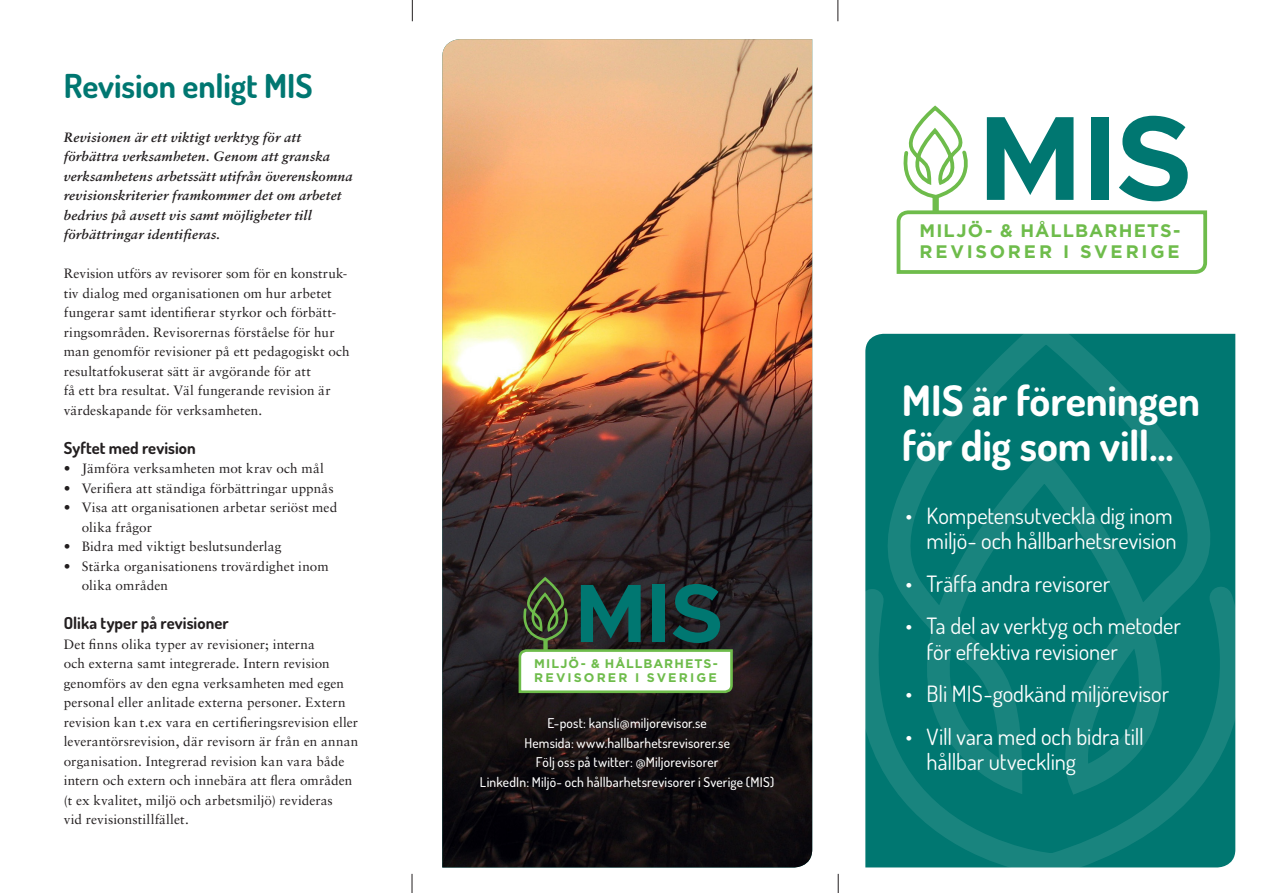
<style>
.page{position:relative;width:1263px;height:893px;background:#fff}
.page>*{position:absolute;margin:0;border:0;box-sizing:border-box;transform-origin:0 0}
.t1{font:700 120.3px "Metropolis";color:#007771}
.t2{font:700 83.1px "Metropolis";color:#007771}
.t3{font:700 42px/45px "Dosis";letter-spacing:-.005em;color:#fff}
.t4{font:700 33px "Dosis";letter-spacing:-.005em;color:#007771}
.t5{font:22.5px/25.5px "Dosis";letter-spacing:-.005em;color:#fff}
.t6{font:700 18.15px "Gotham HTF";letter-spacing:.065em;color:#6ebc4b}
.t7{font:700 18.15px "Gotham HTF";letter-spacing:.155em;color:#6ebc4b}
.t8{font:700 16.5px "Dosis";letter-spacing:.005em;color:#231f20}
.t9{font:13.5px/19.5px "Sabon";letter-spacing:.01em;color:#231f20}
.t10{font:italic 700 13.5px/19.5px "Sabon";letter-spacing:.015em;color:#231f20}
.t11{font:500 13.5px "Dosis";letter-spacing:.01em;color:#fff}
.t12{font:700 12.45px "Gotham HTF";letter-spacing:.08em;color:#6ebc4b}
.t13{font:700 12.45px "Gotham HTF";letter-spacing:.17em;color:#6ebc4b}
</style>
<div class="page">
<svg style="left:903px;top:108px;width:65px;height:90px"></svg>
<div style="left:932px;top:197px;width:7px;height:15px;background:#6ebc4b"></div>
<svg style="left:896px;top:209px;width:312px;height:65px"></svg>
<svg style="left:838px;top:0;width:1px;height:21px"></svg>
<svg style="left:838px;top:874px;width:1px;height:19px"></svg>
<svg style="left:412px;top:0;width:1px;height:21px"></svg>
<svg style="left:412px;top:874px;width:1px;height:19px"></svg>
<div style="left:865px;top:334px;width:370px;height:251px;background:#007771"></div>
<svg style="left:886px;top:333px;width:326px;height:252px;background:#077a74"></svg>
<img style="left:442px;top:39px;width:370px;height:828px">
<svg style="left:517px;top:579px;width:217px;height:115px"></svg>
<svg style="left:865px;top:585px;width:371px;height:283px;background:#097b75"></svg>
<p class="t4" style="left:64px;top:64px;width:251px">Revision enligt MIS</p>
<p class="t10" style="left:64px;top:127px;width:290px">Revisionen är ett viktigt verktyg för att förbättra verksamheten. Genom att granska verksamhetens arbetssätt utifrån överenskomna revisionskriterier framkommer det om arbetet bedrivs på avsett vis samt möjligheter till förbättringar identifieras.</p>
<p class="t9" style="left:64px;top:264px;width:287px">Revision utförs av revisorer som för en konstruk&shy;tiv dialog med organisationen om hur arbetet fungerar samt identifierar styrkor och förbätt&shy;ringsområden. Revisorernas förståelse för hur man genomför revisioner på ett pedagogiskt och resultatfokuserat sätt är avgörande för att<br>få ett bra resultat. Väl fungerande revision är värdeskapande för verksamheten.</p>
<p class="t8" style="left:64px;top:437px;width:133px">Syftet med revision</p>
<p class="t9" style="left:64px;top:459px;width:261px">• Jämföra verksamheten mot krav och mål</p>
<p class="t9" style="left:64px;top:478px;width:271px">• Verifiera att ständiga förbättringar uppnås</p>
<p class="t9" style="left:82px;top:498px;width:257px;text-indent:-18px">• Visa att organisationen arbetar seriöst med olika frågor</p>
<p class="t9" style="left:64px;top:537px;width:219px">• Bidra med viktigt beslutsunderlag</p>
<p class="t9" style="left:82px;top:556px;width:248px;text-indent:-18px">• Stärka organisationens trovärdighet inom olika områden</p>
<p class="t8" style="left:64px;top:612px;width:166px">Olika typer på revisioner</p>
<p class="t9" style="left:64px;top:634px;width:296px">Det finns olika typer av revisioner; interna<br>och externa samt integrerade. Intern revision genomförs av den egna verksamheten med egen personal eller anlitade externa personer. Extern revision kan t.ex vara en certifieringsrevision eller leverantörsrevision, där revisorn är från en annan organisation. Integrerad revision kan vara både intern och extern och innebära att flera områden (t ex kvalitet, miljö och arbetsmiljö) revideras<br>vid revisionstillfället.</p>
<p class="t2" style="left:575px;top:561px;width:150px">MIS</p>
<p class="t13" style="left:534px;top:670px;width:184px">REVISORER I SVERIGE</p>
<p class="t11" style="left:547px;top:714px;width:161px">E-post: kansli@miljorevisor.se</p>
<p class="t11" style="left:524px;top:734px;width:207px">Hemsida: www.hallbarhetsrevisorer.se</p>
<p class="t11" style="left:536px;top:753px;width:184px">Följ oss på twitter: @Miljorevisorer</p>
<p class="t11" style="left:480px;top:773px;width:296px">LinkedIn: Miljö- och hållbarhetsrevisorer i Sverige (MIS)</p>
<p class="t12" style="left:534px;top:656px;width:185px">MILJÖ- &amp; HÅLLBARHETS-</p>
<p class="t1" style="left:978px;top:82px;width:216px">MIS</p>
<p class="t6" style="left:919px;top:220px;width:263px">MILJÖ- &amp; HÅLLBARHETS-</p>
<p class="t7" style="left:919px;top:241px;width:262px">REVISORER I SVERIGE</p>
<p class="t3" style="left:902px;top:377px;width:300px">MIS är föreningen för dig som vill…</p>
<p class="t5" style="left:906px;top:502px;width:273px;text-align:right">• Kompetensutveckla dig inom miljö- och hållbarhetsrevision</p>
<p class="t5" style="left:906px;top:570px;width:206px">• Träffa andra revisorer</p>
<p class="t5" style="left:927px;top:613px;width:256px;text-indent:-21px">• Ta del av verktyg och metoder för effektiva revisioner</p>
<p class="t5" style="left:906px;top:681px;width:265px">• Bli MIS-godkänd miljörevisor</p>
<p class="t5" style="left:927px;top:723px;width:219px;text-indent:-21px">• Vill vara med och bidra till hållbar utveckling</p>
</div>
